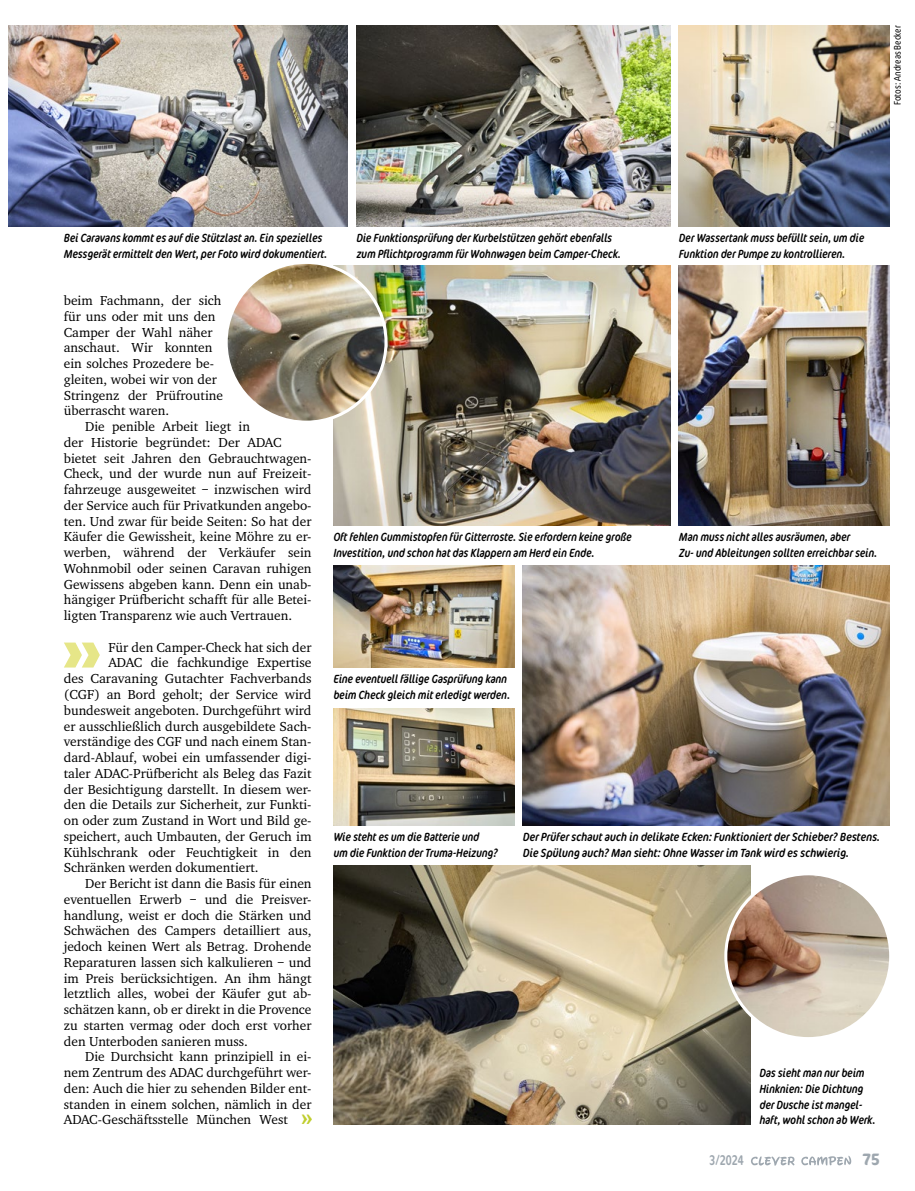
<style>
.page{position:relative;width:915px;height:1191px;background:#fff}
.page>*{position:absolute;margin:0;border:0;box-sizing:border-box;transform-origin:0 0}
.t1{font:31.8px "Veto Com";color:#c0ce2e}
.t2{font:700 condensed 16.5px "Cocon Pro";color:#9ea7af}
.t3{font:condensed 14.25px "Cocon Pro";color:#9ea7af;scale:.85 1}
.t4{font:13.5px/15.8px "Charter EFOP";color:#000}
.t5{font:italic condensed 12px/15.8px "Cocon Pro";color:#000;scale:.95 1}
.t6{font:italic condensed 12px/15.8px "Cocon Pro";color:#000}
.t7{font:300 condensed 9.75px "Cocon Pro";color:#000}
</style>
<div class="page">
<img style="left:333px;top:566px;width:181px;height:101px">
<img style="left:333px;top:708px;width:181px;height:117px">
<img style="left:333px;top:865px;width:417px;height:259px">
<img style="left:678px;top:266px;width:211px;height:259px">
<img style="left:333px;top:266px;width:337px;height:259px">
<img style="left:522px;top:566px;width:367px;height:259px">
<img style="left:678px;top:26px;width:211px;height:200px">
<img style="left:725px;top:874px;width:165px;height:164px;border-radius:82px">
<img style="left:226px;top:262px;width:160px;height:160px;border-radius:80px">
<div style="left:225px;top:261px;width:162px;height:162px;border:3px solid #fff;border-radius:50%"></div>
<svg style="left:64px;top:642px;width:36px;height:25px"></svg>
<img style="left:356px;top:26px;width:314px;height:200px">
<img style="left:9px;top:26px;width:339px;height:200px">
<svg style="left:751px;top:1155px;width:100px;height:10px"></svg>
<p class="t7" style="left:890px;top:105px;width:81px;rotate:-90deg">Fotos: Andreas Becker</p>
<p class="t5" style="left:64px;top:230px;width:278px">Bei Caravans kommt es auf die Stützlast an. Ein spezielles<br>Messgerät ermittelt den Wert, per Foto wird dokumentiert.</p>
<p class="t5" style="left:356px;top:230px;width:280px">Die Funktionsprüfung der Kurbelstützen gehört ebenfalls zum Pflichtprogramm für Wohnwagen beim Camper-Check.</p>
<p class="t5" style="left:678px;top:230px;width:196px">Der Wassertank muss befüllt sein, um die<br>Funktion der Pumpe zu kontrollieren.</p>
<p class="t4" style="left:64px;top:292px;width:161px">beim Fachmann, der sich für uns oder mit uns den<br>Camper der Wahl näher anschaut. Wir konnten ein solches Prozedere be&shy;gleiten, wobei wir von der<br>Stringenz der Prüfroutine überrascht waren.</p>
<p class="t4" style="left:64px;top:418px;width:249px;text-indent:21px">Die penible Arbeit liegt in<br>der Historie begründet: Der ADAC bietet seit Jahren den Gebrauchtwagen-Check, und der wurde nun auf Freizeit&shy;fahrzeuge ausgeweitet – inzwischen wird der Service auch für Privatkunden angebo&shy;ten. Und zwar für beide Seiten: So hat der Käufer die Gewissheit, keine Möhre zu er&shy;werben, während der Verkäufer sein Wohnmobil oder seinen Caravan ruhigen Gewissens abgeben kann. Denn ein unab&shy;hängiger Prüfbericht schafft für alle Betei&shy;ligten Transparenz wie auch Vertrauen.</p>
<p class="t4" style="left:108px;top:639px;width:205px">Für den Camper-Check hat sich der</p>
<p class="t4" style="left:108px;top:655px;width:204px">ADAC die fachkundige Expertise</p>
<p class="t4" style="left:64px;top:670px;width:249px">des Caravaning Gutachter Fachverbands</p>
<p class="t4" style="left:64px;top:686px;width:249px">(CGF) an Bord geholt; der Service wird</p>
<p class="t4" style="left:64px;top:702px;width:249px">bundesweit angeboten. Durchgeführt wird</p>
<p class="t4" style="left:64px;top:718px;width:249px">er ausschließlich durch ausgebildete Sach-</p>
<p class="t4" style="left:64px;top:733px;width:249px">verständige des CGF und nach einem Stan-</p>
<p class="t4" style="left:64px;top:749px;width:249px">dard-Ablauf, wobei ein umfassender digi-</p>
<p class="t4" style="left:64px;top:765px;width:249px">taler ADAC-Prüfbericht als Beleg das Fazit</p>
<p class="t4" style="left:64px;top:781px;width:249px">der Besichtigung darstellt. In diesem wer-</p>
<p class="t4" style="left:64px;top:796px;width:249px">den die Details zur Sicherheit, zur Funkti-</p>
<p class="t4" style="left:64px;top:812px;width:249px">on oder zum Zustand in Wort und Bild ge-</p>
<p class="t4" style="left:64px;top:828px;width:249px">speichert, auch Umbauten, der Geruch im</p>
<p class="t4" style="left:64px;top:844px;width:249px">Kühlschrank oder Feuchtigkeit in den</p>
<p class="t4" style="left:64px;top:859px;width:196px">Schränken werden dokumentiert.</p>
<p class="t4" style="left:85px;top:875px;width:228px">Der Bericht ist dann die Basis für einen</p>
<p class="t4" style="left:64px;top:891px;width:249px">eventuellen Erwerb – und die Preisver-</p>
<p class="t4" style="left:64px;top:907px;width:249px">handlung, weist er doch die Stärken und</p>
<p class="t4" style="left:64px;top:922px;width:249px">Schwächen des Campers detailliert aus,</p>
<p class="t4" style="left:64px;top:938px;width:249px">jedoch keinen Wert als Betrag. Drohende</p>
<p class="t4" style="left:64px;top:954px;width:249px">Reparaturen lassen sich kalkulieren – und</p>
<p class="t4" style="left:64px;top:970px;width:249px">im Preis berücksichtigen. An ihm hängt</p>
<p class="t4" style="left:64px;top:985px;width:249px">letztlich alles, wobei der Käufer gut ab-</p>
<p class="t4" style="left:64px;top:1001px;width:249px">schätzen kann, ob er direkt in die Provence</p>
<p class="t4" style="left:64px;top:1017px;width:249px">zu starten vermag oder doch erst vorher</p>
<p class="t4" style="left:64px;top:1033px;width:185px">den Unterboden sanieren muss.</p>
<p class="t4" style="left:85px;top:1048px;width:228px">Die Durchsicht kann prinzipiell in ei-</p>
<p class="t4" style="left:64px;top:1064px;width:249px">nem Zentrum des ADAC durchgeführt wer-</p>
<p class="t4" style="left:64px;top:1080px;width:249px">den: Auch die hier zu sehenden Bilder ent-</p>
<p class="t4" style="left:64px;top:1096px;width:249px">standen in einem solchen, nämlich in der</p>
<p class="t4" style="left:64px;top:1111px;width:225px">ADAC-Geschäftsstelle München West</p>
<h1 class="t1" style="left:300px;top:1097px;width:14px">»</h1>
<p class="t5" style="left:333px;top:529px;width:315px">Oft fehlen Gummistopfen für Gitterroste. Sie erfordern keine große<br>Investition, und schon hat das Klappern am Herd ein Ende.</p>
<p class="t5" style="left:333px;top:671px;width:187px">Eine eventuell fällige Gasprüfung kann beim Check gleich mit erledigt werden.</p>
<p class="t5" style="left:678px;top:529px;width:210px">Man muss nicht alles ausräumen, aber<br>Zu- und Ableitungen sollten erreichbar sein.</p>
<p class="t5" style="left:333px;top:828px;width:174px">Wie steht es um die Batterie und<br>um die Funktion der Truma-Heizung?</p>
<p class="t6" style="left:522px;top:828px;width:358px">Der Prüfer schaut auch in delikate Ecken: Funktioniert der Schieber? Bestens.<br>Die Spülung auch? Man sieht: Ohne Wasser im Tank wird es schwierig.</p>
<p class="t5" style="left:759px;top:1065px;width:123px">Das sieht man nur beim<br>Hinknien: Die Dichtung der Dusche ist mangel&shy;haft, wohl schon ab Werk.</p>
<p class="t3" style="left:709px;top:1150px;width:42px">3/2024</p>
<p class="t2" style="left:862px;top:1148px;width:19px">75</p>
</div>
